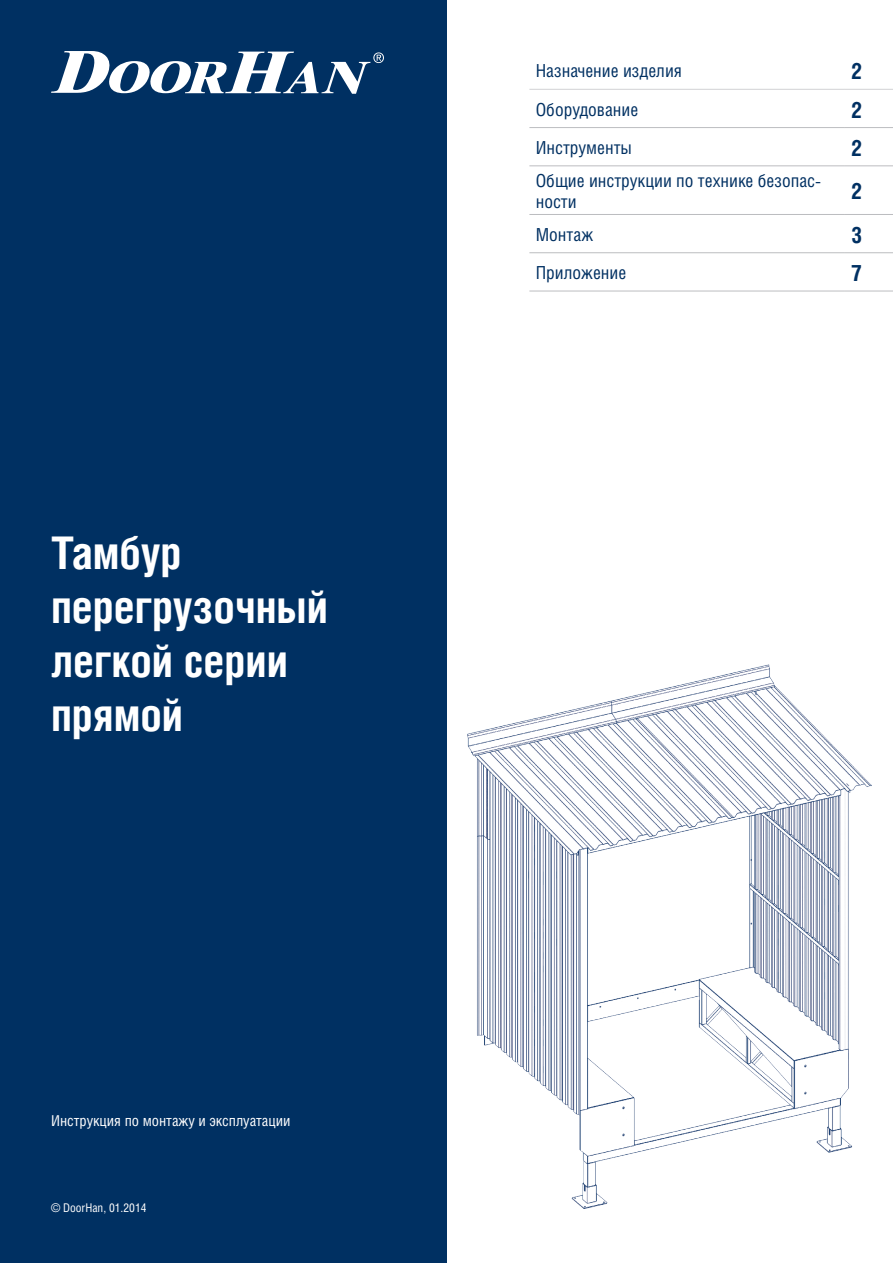
<style>
.page{position:relative;width:893px;height:1263px;background:#fff}
.page>*{position:absolute;margin:0;border:0;box-sizing:border-box;transform-origin:0 0}
.t1{font:700 45px/54px "Helios Cond";color:#fff}
.t2{font:700 22.5px "Helios Cond";color:#003062}
.t3{font:18px/21.6px "Helios Cond";color:#003062}
.t4{font:15px "Helios Cond";color:#fff}
.t5{font:12px "Helios Cond";color:#fff}
</style>
<div class="page">
<div style="left:0;top:0;width:446px;height:1263px;background:#003062"></div>
<svg style="left:51px;top:51px;width:333px;height:43px"></svg>
<img style="left:468px;top:664px;width:404px;height:545px">
<hr style="left:529px;top:89px;width:316px;height:1px;background:#d1d2d4">
<hr style="left:845px;top:89px;width:48px;height:1px;background:#d1d2d4">
<hr style="left:529px;top:127px;width:316px;height:1px;background:#bcbdc0">
<hr style="left:845px;top:127px;width:48px;height:1px;background:#bcbdc0">
<hr style="left:529px;top:166px;width:316px;height:1px;background:#bcbdc0">
<hr style="left:845px;top:166px;width:48px;height:1px;background:#bcbdc0">
<hr style="left:529px;top:214px;width:316px;height:1px;background:#bcbdc0">
<hr style="left:845px;top:214px;width:48px;height:1px;background:#bcbdc0">
<hr style="left:529px;top:252px;width:316px;height:1px;background:#bcbdc0">
<hr style="left:845px;top:252px;width:48px;height:1px;background:#bcbdc0">
<hr style="left:529px;top:291px;width:316px;height:1px;background:#bcbdc0">
<hr style="left:845px;top:291px;width:48px;height:1px;background:#bcbdc0">
<h1 class="t1" style="left:51px;top:524px;width:278px">Тамбур перегрузочный легкой серии прямой</h1>
<p class="t4" style="left:51px;top:1111px;width:241px">Инструкция по монтажу и эксплуатации</p>
<p class="t5" style="left:51px;top:1200px;width:97px">© DoorHan, 01.2014</p>
<p class="t3" style="left:536px;top:60px;width:148px">Назначение изделия</p>
<p class="t2" style="left:851px;top:58px;width:13px">2</p>
<p class="t3" style="left:536px;top:98px;width:104px">Оборудование</p>
<p class="t2" style="left:851px;top:96px;width:13px">2</p>
<p class="t3" style="left:536px;top:136px;width:98px">Инструменты</p>
<p class="t2" style="left:851px;top:134px;width:13px">2</p>
<p class="t3" style="left:536px;top:169px;width:287px">Общие инструкции по технике безопас&shy;ности</p>
<p class="t2" style="left:851px;top:178px;width:13px">2</p>
<p class="t3" style="left:536px;top:223px;width:59px">Монтаж</p>
<p class="t2" style="left:851px;top:221px;width:13px">3</p>
<p class="t3" style="left:536px;top:261px;width:92px">Приложение</p>
<p class="t2" style="left:851px;top:259px;width:12px">7</p>
</div>
